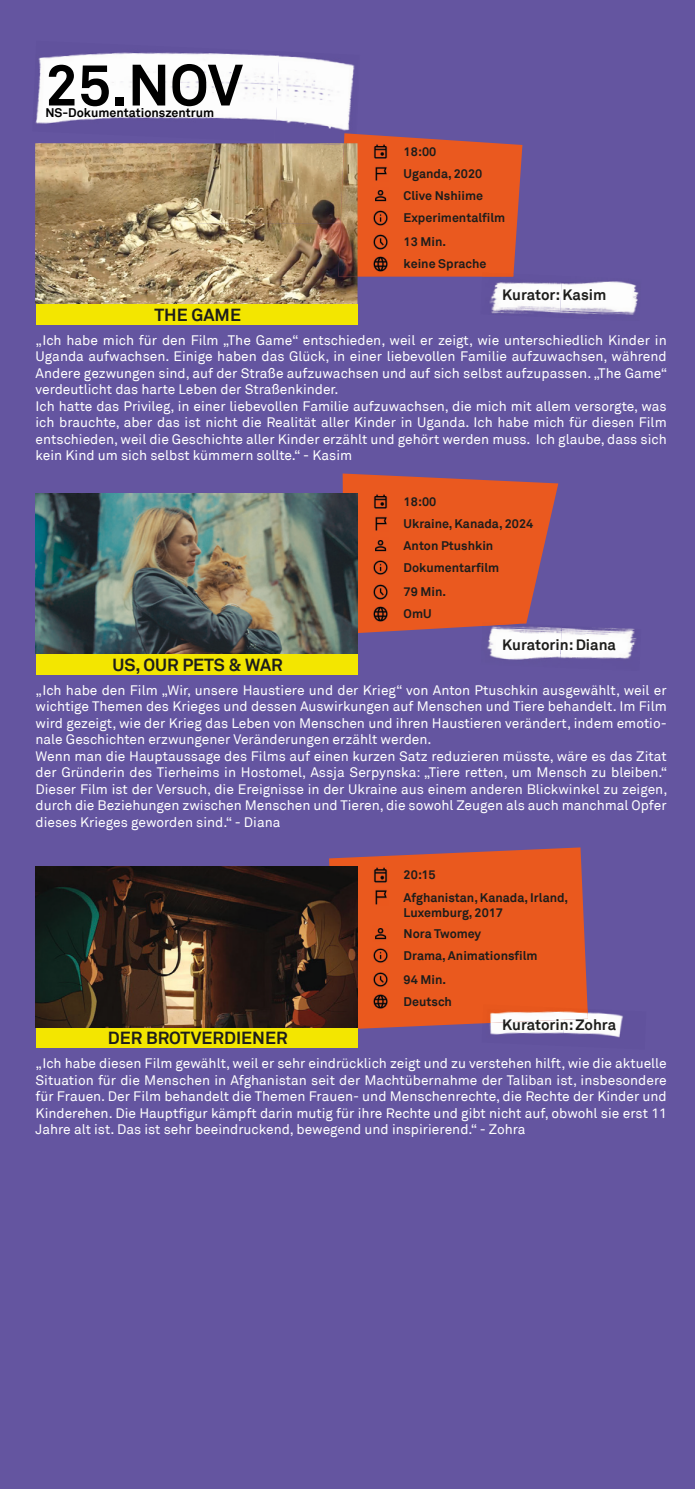
<style>
.page{position:relative;width:695px;height:1489px;background:#fff}
.page>*{position:absolute;margin:0;border:0;box-sizing:border-box;transform-origin:0 0}
.t1{font:700 57.5px "Akkurat";color:#000}
.t2{font:700 17.5px "Akkurat";color:#1d1d1b}
.t3{font:700 15px "Akkurat";color:#1d1d1b}
.t4{font:13.75px/16.5px "Akkurat";color:#fff}
.t5{font:700 12.5px/22px "Akkurat";color:#1d1d1b}
.t6{font:700 12.5px "Akkurat";color:#000}
</style>
<div class="page">
<div style="left:0;top:0;width:694px;height:1488px;background:#6455a0"></div>
<img style="left:35px;top:52px;width:240px;height:72px">
<img style="left:275px;top:55px;width:80px;height:76px">
<svg style="left:342px;top:473px;width:216px;height:160px"></svg>
<svg style="left:344px;top:133px;width:178px;height:144px"></svg>
<div style="left:36px;top:304px;width:321px;height:20px;background:#f3e600"></div>
<img style="left:36px;top:143px;width:302px;height:80px">
<img style="left:36px;top:223px;width:321px;height:81px">
<img style="left:304px;top:143px;width:34px;height:2px">
<img style="left:338px;top:143px;width:19px;height:134px">
<img style="left:372px;top:143px;width:16px;height:16px">
<img style="left:372px;top:165px;width:16px;height:17px">
<img style="left:372px;top:187px;width:16px;height:17px">
<img style="left:372px;top:209px;width:16px;height:17px">
<img style="left:372px;top:234px;width:16px;height:16px">
<img style="left:372px;top:256px;width:16px;height:16px">
<div style="left:36px;top:654px;width:321px;height:20px;background:#f3e600"></div>
<img style="left:36px;top:493px;width:321px;height:161px">
<img style="left:372px;top:493px;width:16px;height:16px">
<img style="left:372px;top:515px;width:16px;height:16px">
<img style="left:372px;top:537px;width:16px;height:16px">
<img style="left:372px;top:559px;width:16px;height:16px">
<img style="left:372px;top:583px;width:16px;height:17px">
<img style="left:372px;top:605px;width:16px;height:17px">
<svg style="left:329px;top:847px;width:259px;height:182px;fill:#ea591e"></svg>
<div style="left:36px;top:1027px;width:321px;height:21px;background:#f3e600"></div>
<img style="left:36px;top:866px;width:321px;height:161px">
<img style="left:372px;top:866px;width:16px;height:17px">
<img style="left:372px;top:888px;width:16px;height:17px">
<img style="left:372px;top:925px;width:16px;height:16px">
<img style="left:372px;top:947px;width:16px;height:16px">
<img style="left:372px;top:971px;width:16px;height:16px">
<img style="left:372px;top:993px;width:16px;height:16px">
<img style="left:480px;top:273px;width:79px;height:41px">
<img style="left:559px;top:281px;width:80px;height:34px">
<img style="left:482px;top:272px;width:31px;height:5px">
<img style="left:561px;top:628px;width:75px;height:31px">
<img style="left:480px;top:624px;width:81px;height:36px">
<img style="left:482px;top:622px;width:38px;height:4px">
<img style="left:481px;top:1019px;width:82px;height:16px">
<img style="left:563px;top:1012px;width:60px;height:26px">
<img style="left:482px;top:1004px;width:106px;height:19px">
<h1 class="t1" style="left:45px;top:49px;width:199px">25.NOV</h1>
<p class="t6" style="left:45px;top:105px;width:170px">NS-Dokumentationszentrum</p>
<p class="t2" style="left:154px;top:303px;width:88px">THE GAME</p>
<p class="t5" style="left:403px;top:141px;width:34px">18:00</p>
<p class="t5" style="left:403px;top:163px;width:103px">Uganda, 2020<br>Clive Nshiime<br>Experimentalfilm</p>
<p class="t5" style="left:403px;top:231px;width:84px">13 Min.<br>keine Sprache</p>
<p class="t3" style="left:502px;top:285px;width:106px">Kurator: Kasim</p>
<p class="t4" style="left:36px;top:332px;width:633px">„Ich habe mich für den Film „The Game“ entschieden, weil er zeigt, wie unterschiedlich Kinder in Uganda aufwachsen. Einige haben das Glück, in einer liebevollen Familie aufzuwachsen, während Andere gezwungen sind, auf der Straße aufzuwachsen und auf sich selbst aufzupassen. „The Game“ verdeutlicht das harte Leben der Straßenkinder.<br>Ich hatte das Privileg, in einer liebevollen Familie aufzuwachsen, die mich mit allem versorgte, was ich brauchte, aber das ist nicht die Realität aller Kinder in Uganda. Ich habe mich für diesen Film entschieden, weil die Geschichte aller Kinder erzählt und gehört werden muss. Ich glaube, dass sich kein Kind um sich selbst kümmern sollte.“ - Kasim</p>
<p class="t5" style="left:403px;top:490px;width:131px">18:00<br>Ukraine, Kanada, 2024<br>Anton Ptushkin<br>Dokumentarfilm</p>
<p class="t5" style="left:403px;top:581px;width:44px">79 Min.<br>OmU</p>
<p class="t2" style="left:113px;top:653px;width:172px">US, OUR PETS &amp; WAR</p>
<p class="t3" style="left:502px;top:635px;width:115px">Kuratorin: Diana</p>
<p class="t4" style="left:36px;top:681px;width:633px">„Ich habe den Film „Wir, unsere Haustiere und der Krieg“ von Anton Ptuschkin ausgewählt, weil er wichtige Themen des Krieges und dessen Auswirkungen auf Menschen und Tiere behandelt. Im Film wird gezeigt, wie der Krieg das Leben von Menschen und ihren Haustieren verändert, indem emotio&shy;nale Geschichten erzwungener Veränderungen erzählt werden.<br>Wenn man die Hauptaussage des Films auf einen kurzen Satz reduzieren müsste, wäre es das Zitat der Gründerin des Tierheims in Hostomel, Assja Serpynska: „Tiere retten, um Mensch zu bleiben.“ Dieser Film ist der Versuch, die Ereignisse in der Ukraine aus einem anderen Blickwinkel zu zeigen, durch die Beziehungen zwischen Menschen und Tieren, die sowohl Zeugen als auch manchmal Opfer dieses Krieges geworden sind.“ - Diana</p>
<p class="t2" style="left:108px;top:1026px;width:181px">DER BROTVERDIENER</p>
<p class="t5" style="left:403px;top:863px;width:166px">20:15<br>Afghanistan, Kanada, Irland,</p>
<p class="t5" style="left:403px;top:901px;width:135px">Luxemburg, 2017<br>Nora Twomey<br>Drama, Animationsfilm</p>
<p class="t5" style="left:403px;top:968px;width:50px">94 Min.<br>Deutsch</p>
<p class="t3" style="left:502px;top:1014px;width:115px">Kuratorin: Zohra</p>
<p class="t4" style="left:36px;top:1055px;width:632px;text-align:justify">„Ich habe diesen Film gewählt, weil er sehr eindrücklich zeigt und zu verstehen hilft, wie die aktuelle Situation für die Menschen in Afghanistan seit der Machtübernahme der Taliban ist, insbesondere für Frauen. Der Film behandelt die Themen Frauen- und Menschenrechte, die Rechte der Kinder und Kinderehen. Die Hauptfigur kämpft darin mutig für ihre Rechte und gibt nicht auf, obwohl sie erst 11<br>Jahre alt ist. Das ist sehr beeindruckend, bewegend und inspirierend.“ - Zohra</p>
</div>
